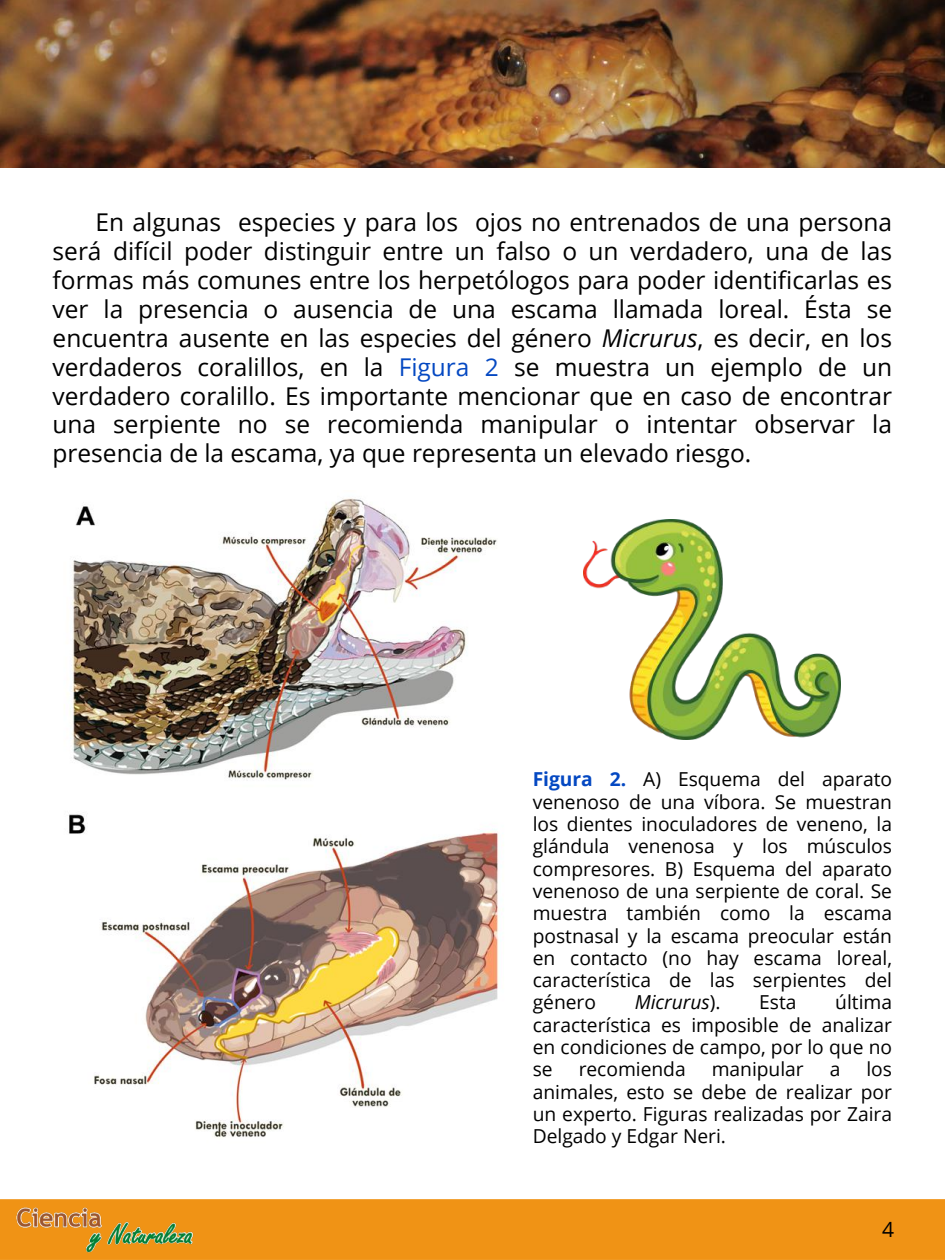
<style>
.page{position:relative;width:945px;height:1260px;background:#fff}
.page>*{position:absolute;margin:0;border:0;box-sizing:border-box;transform-origin:0 0}
.t1{font:24.5px/28.9px "Open Sans";color:#000;text-align:justify}
.t2{font:21px "Open Sans";color:#000}
.t3{font:19.25px/22.4px "Open Sans";color:#000;text-align:justify}
.t4{font:italic 19.25px "Open Sans";color:#000}
.s1{font-style:italic}
.s2{color:#0448c2}
.s3{font-weight:700;color:#0448c2}
.s4{font-style:normal}
</style>
<div class="page">
<div style="left:0;top:1199px;width:945px;height:61px;background:#f09315"></div>
<img style="left:16px;top:1207px;width:177px;height:46px">
<img style="left:0;top:0;width:945px;height:168px">
<img style="left:69px;top:498px;width:430px;height:639px">
<img style="left:583px;top:519px;width:258px;height:221px">
<p class="t1" style="left:53px;top:207px;width:841px;text-indent:43px">En algunas especies y para los ojos no entrenados de una persona será difícil poder distinguir entre un falso o un verdadero, una de las formas más comunes entre los herpetólogos para poder identificarlas es ver la presencia o ausencia de una escama llamada loreal. Ésta se encuentra ausente en las especies del género <span class="s1">Micrurus</span>, es decir, en los verdaderos coralillos, en la <span class="s2">Figura 2</span> se muestra un ejemplo de un verdadero coralillo. Es importante mencionar que en caso de encontrar una serpiente no se recomienda manipular o intentar observar la presencia de la escama, ya que representa un elevado riesgo.</p>
<p class="t3" style="left:533px;top:768px;width:361px"><span class="s3">Figura 2.</span> A) Esquema del aparato venenoso de una víbora. Se muestran los dientes inoculadores de veneno, la glándula venenosa y los músculos compresores. B) Esquema del aparato venenoso de una serpiente de coral. Se muestra también como la escama postnasal y la escama preocular están en contacto (no hay escama loreal, característica de las serpientes del género</p>
<p class="t3" style="left:533px;top:991px;width:361px;text-indent:303px">última característica es imposible de analizar en condiciones de campo, por lo que no se</p>
<p class="t4" style="left:635px;top:989px;width:87px">Micrurus<span class="s4">).</span></p>
<p class="t3" style="left:759px;top:991px;width:39px">Esta</p>
<p class="t3" style="left:533px;top:1058px;width:361px;text-indent:334px">los animales, esto se debe de realizar por un experto. Figuras realizadas por Zaira Delgado y Edgar Neri.</p>
<p class="t3" style="left:579px;top:1058px;width:109px">recomienda</p>
<p class="t3" style="left:712px;top:1058px;width:94px">manipular</p>
<p class="t3" style="left:830px;top:1058px;width:12px">a</p>
<p class="t2" style="left:882px;top:1215px;width:13px">4</p>
</div>
